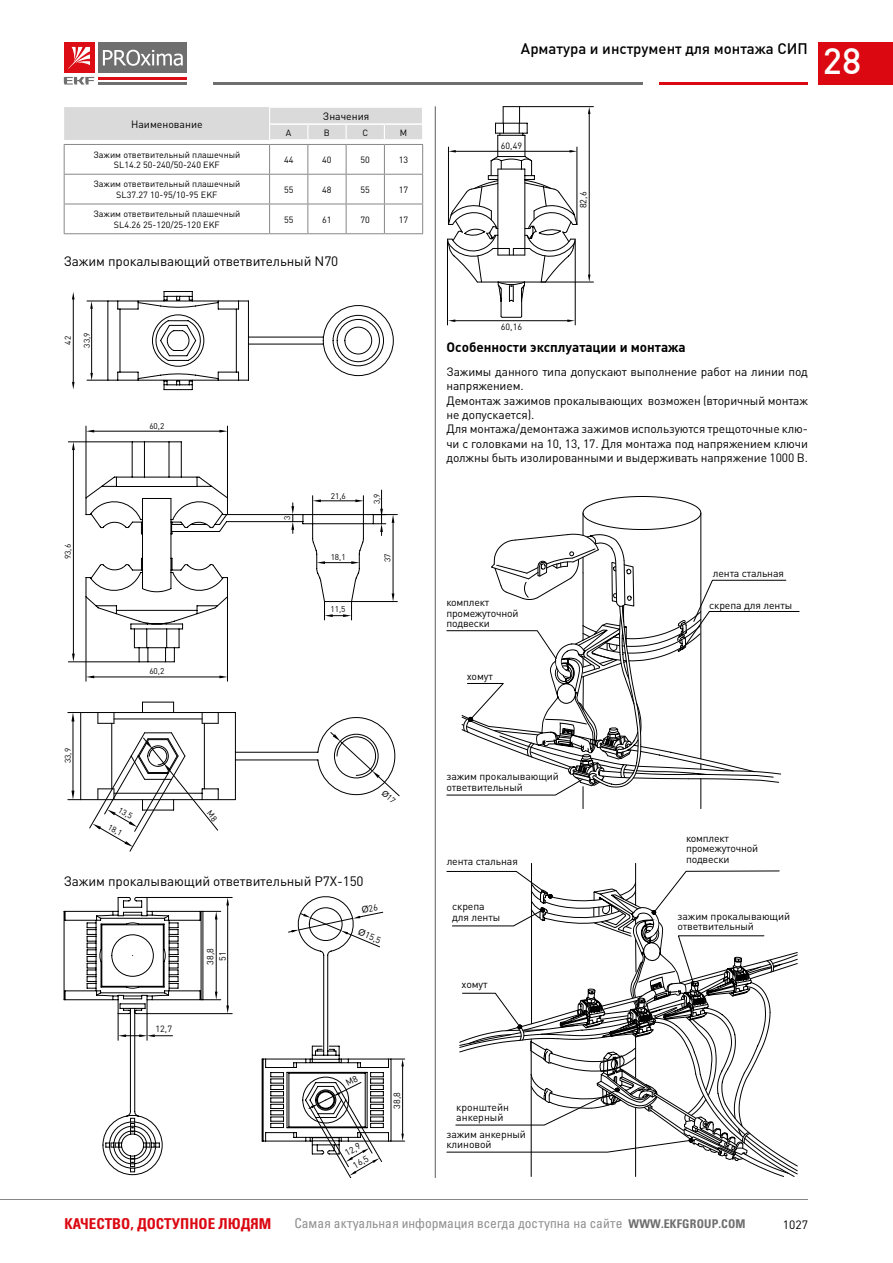
<style>
.page{position:relative;width:893px;height:1263px;background:#fff}
.page>*{position:absolute;margin:0;border:0;box-sizing:border-box;transform-origin:0 0}
.t1{font:500 36px "DIN Cyr";color:#fff}
.t2{font:500 15px "DIN Cyr";color:#000}
.t3{font:700 15px "Partner Condensed";color:#db0812}
.t4{font:13.5px "DIN Cyr";letter-spacing:-.01em;color:#000}
.t5{font:13.5px "Partner Condensed";color:#909090}
.t6{font:700 13.5px "DIN Cyr";color:#000}
.t7{font:12px/14.4px "DIN Cyr";letter-spacing:-.01em;color:#000}
.t8{font:10.5px/10.5px "DIN Cyr";letter-spacing:-.01em;color:#000}
.t9{font:9px/10.8px "DIN Cyr";color:#000;text-align:center}
.t10{font:8.25px "DIN Cyr";color:#000}
.s1{font-family:"Arial"}
.s2{font-weight:700;font-size:12px;color:#706f6f}
</style>
<div class="page">
<hr style="left:0;top:1199px;width:808px;height:1px;background:#878787">
<hr style="left:659px;top:82px;width:149px;height:3px;background:#db0812">
<hr style="left:213px;top:82px;width:430px;height:3px;background:#706f6f">
<div style="left:98px;top:43px;width:89px;height:30px;background:#706f6f"></div>
<hr style="left:98px;top:77px;width:89px;height:3px;background:#dc0d15">
<hr style="left:98px;top:82px;width:89px;height:3px;background:#706f6f">
<svg style="left:103px;top:50px;width:80px;height:16px"></svg>
<svg style="left:64px;top:77px;width:30px;height:8px"></svg>
<div style="left:64px;top:43px;width:30px;height:30px;background:#dc0d15"></div>
<svg style="left:68px;top:47px;width:22px;height:22px"></svg>
<div style="left:819px;top:43px;width:74px;height:42px;background:#db0812"></div>
<hr style="left:64px;top:233px;width:206px;height:1px;background:#878787">
<hr style="left:270px;top:233px;width:38px;height:1px;background:#878787">
<hr style="left:308px;top:233px;width:38px;height:1px;background:#878787">
<hr style="left:346px;top:233px;width:38px;height:1px;background:#878787">
<hr style="left:384px;top:233px;width:39px;height:1px;background:#878787">
<svg style="left:64px;top:107px;width:359px;height:126px"></svg>
<hr style="left:435px;top:106px;width:1px;height:1072px;background:#706f6f">
<svg style="left:582px;top:496px;width:120px;height:16px"></svg>
<svg style="left:446px;top:512px;width:354px;height:284px"></svg>
<hr style="left:635px;top:863px;width:1px;height:42px;background:#000">
<hr style="left:531px;top:863px;width:1px;height:161px;background:#000">
<svg style="left:446px;top:870px;width:352px;height:307px"></svg>
<svg style="left:87px;top:291px;width:307px;height:99px"></svg>
<hr style="left:73px;top:297px;width:1px;height:87px;background:#000">
<svg style="left:72px;top:382px;width:3px;height:7px"></svg>
<svg style="left:72px;top:292px;width:3px;height:7px"></svg>
<svg style="left:85px;top:441px;width:289px;height:221px"></svg>
<hr style="left:86px;top:426px;width:1px;height:72px;background:#000">
<hr style="left:227px;top:426px;width:1px;height:72px;background:#000">
<hr style="left:92px;top:431px;width:130px;height:1px;background:#000">
<svg style="left:86px;top:430px;width:8px;height:2px"></svg>
<svg style="left:219px;top:430px;width:8px;height:2px"></svg>
<hr style="left:86px;top:597px;width:1px;height:84px;background:#000">
<hr style="left:227px;top:597px;width:1px;height:84px;background:#000">
<hr style="left:92px;top:677px;width:130px;height:1px;background:#000">
<svg style="left:86px;top:675px;width:8px;height:3px"></svg>
<svg style="left:219px;top:675px;width:8px;height:3px"></svg>
<hr style="left:352px;top:601px;width:45px;height:1px;background:#000">
<hr style="left:393px;top:520px;width:1px;height:76px;background:#000">
<svg style="left:392px;top:593px;width:2px;height:9px"></svg>
<hr style="left:68px;top:661px;width:71px;height:1px;background:#000">
<hr style="left:68px;top:442px;width:64px;height:1px;background:#000">
<hr style="left:73px;top:448px;width:1px;height:208px;background:#000">
<svg style="left:72px;top:654px;width:3px;height:8px"></svg>
<svg style="left:72px;top:442px;width:3px;height:8px"></svg>
<hr style="left:318px;top:501px;width:40px;height:1px;background:#000">
<svg style="left:355px;top:496px;width:9px;height:28px"></svg>
<svg style="left:312px;top:496px;width:9px;height:28px"></svg>
<hr style="left:323px;top:562px;width:30px;height:1px;background:#000">
<svg style="left:317px;top:561px;width:8px;height:3px"></svg>
<svg style="left:351px;top:561px;width:8px;height:3px"></svg>
<svg style="left:324px;top:601px;width:28px;height:19px"></svg>
<svg style="left:373px;top:490px;width:24px;height:45px"></svg>
<svg style="left:291px;top:503px;width:3px;height:30px"></svg>
<hr style="left:147px;top:1013px;width:85px;height:1px;background:#000">
<hr style="left:147px;top:897px;width:85px;height:1px;background:#000">
<svg style="left:64px;top:897px;width:165px;height:278px"></svg>
<hr style="left:589px;top:112px;width:1px;height:165px;background:#000">
<hr style="left:520px;top:106px;width:73px;height:1px;background:#000">
<hr style="left:541px;top:282px;width:52px;height:1px;background:#000">
<svg style="left:588px;top:107px;width:2px;height:7px"></svg>
<hr style="left:575px;top:241px;width:1px;height:84px;background:#000">
<hr style="left:447px;top:241px;width:1px;height:84px;background:#000">
<svg style="left:447px;top:106px;width:131px;height:216px"></svg>
<svg style="left:68px;top:701px;width:332px;height:151px"></svg>
<svg style="left:261px;top:896px;width:144px;height:282px"></svg>
<p class="t8" style="left:131px;top:118px;width:73px">Наименование</p>
<p class="t8" style="left:323px;top:110px;width:48px">Значения</p>
<p class="t9" style="left:286px;top:127px;width:7px">А</p>
<p class="t9" style="left:324px;top:127px;width:8px">В</p>
<p class="t9" style="left:362px;top:127px;width:7px">С</p>
<p class="t9" style="left:400px;top:127px;width:9px">М</p>
<p class="t9" style="left:93px;top:149px;width:149px">Зажим ответвительный плашечный<br>SL14.2 50-240/50-240 EKF</p>
<p class="t9" style="left:284px;top:154px;width:11px">44</p>
<p class="t9" style="left:322px;top:154px;width:11px">40</p>
<p class="t9" style="left:361px;top:154px;width:11px">50</p>
<p class="t9" style="left:399px;top:154px;width:11px">13</p>
<p class="t9" style="left:93px;top:178px;width:149px">Зажим ответвительный плашечный<br>SL37.27 10-95/10-95 EKF</p>
<p class="t9" style="left:284px;top:184px;width:11px">55</p>
<p class="t9" style="left:322px;top:184px;width:11px">48</p>
<p class="t9" style="left:361px;top:184px;width:11px">55</p>
<p class="t9" style="left:399px;top:184px;width:11px">17</p>
<p class="t9" style="left:93px;top:208px;width:149px">Зажим ответвительный плашечный<br>SL4.26 25-120/25-120 EKF</p>
<p class="t9" style="left:284px;top:213px;width:11px">55</p>
<p class="t9" style="left:322px;top:213px;width:11px">61</p>
<p class="t9" style="left:361px;top:213px;width:11px">70</p>
<p class="t9" style="left:399px;top:213px;width:11px">17</p>
<p class="t4" style="left:64px;top:252px;width:276px">Зажим прокалывающий ответвительный N70</p>
<p class="t10" style="left:62px;top:345px;width:10px;rotate:-90deg">42</p>
<p class="t10" style="left:81px;top:348px;width:17px;rotate:-90deg">33,9</p>
<p class="t10" style="left:62px;top:559px;width:17px;rotate:-90deg">93,6</p>
<p class="t10" style="left:149px;top:420px;width:17px">60,2</p>
<p class="t10" style="left:149px;top:665px;width:17px">60,2</p>
<p class="t10" style="left:281px;top:520px;width:6px;rotate:-90deg">3</p>
<p class="t10" style="left:331px;top:490px;width:17px">21,6</p>
<p class="t10" style="left:331px;top:551px;width:17px">18,1</p>
<p class="t10" style="left:330px;top:604px;width:17px">11,5</p>
<p class="t10" style="left:371px;top:504px;width:12px;rotate:-90deg">3,9</p>
<p class="t10" style="left:382px;top:562px;width:10px;rotate:-90deg">37</p>
<p class="t10" style="left:62px;top:763px;width:17px;rotate:-90deg">33,9</p>
<p class="t10" style="left:122px;top:804px;width:17px;rotate:29deg">13,5</p>
<p class="t10" style="left:111px;top:821px;width:17px;rotate:29deg">18,1</p>
<p class="t4" style="left:64px;top:872px;width:301px">Зажим прокалывающий ответвительный P7X-150</p>
<p class="t9" style="left:156px;top:1023px;width:18px">12,7</p>
<p class="t9" style="left:203px;top:964px;width:18px;line-height:12.5px;rotate:-90deg">38,8<br>51</p>
<p class="t9" style="left:361px;top:926px;width:25px;rotate:23deg"><span class="s1">Ø</span>15,5</p>
<p class="t9" style="left:342px;top:1147px;width:19px;line-height:14.5px;text-align:left;rotate:-30deg">12,9<br>16,5</p>
<p class="t9" style="left:391px;top:1109px;width:18px;rotate:-90deg">38,8</p>
<p class="t2" style="left:521px;top:40px;width:288px">Арматура и инструмент для монтажа СИП</p>
<h1 class="t1" style="left:823px;top:40px;width:40px">28</h1>
<p class="t9" style="left:501px;top:139px;width:23px">60,49</p>
<p class="t9" style="left:501px;top:321px;width:23px">60,16</p>
<p class="t9" style="left:577px;top:208px;width:18px;rotate:-90deg">82,6</p>
<p class="t6" style="left:446px;top:339px;width:241px">Особенности эксплуатации и монтажа</p>
<p class="t7" style="left:446px;top:364px;width:363px">Зажимы данного типа допускают выполнение работ на линии под напряжением.<br>Демонтаж зажимов прокалывающих возможен (вторичный монтаж не допускается).<br>Для монтажа/демонтажа зажимов используются трещоточные клю&shy;чи с головками на 10, 13, 17. Для монтажа под напряжением ключи должны быть изолированными и выдерживать напряжение 1000 В.</p>
<p class="t8" style="left:446px;top:597px;width:74px">комплект промежуточной подвески</p>
<p class="t8" style="left:467px;top:670px;width:28px">хомут</p>
<p class="t8" style="left:446px;top:770px;width:114px">зажим прокалывающий ответвительный</p>
<p class="t8" style="left:713px;top:568px;width:73px">лента стальная</p>
<p class="t8" style="left:709px;top:599px;width:85px">скрепа для ленты</p>
<p class="t8" style="left:686px;top:832px;width:74px">комплект промежуточной</p>
<p class="t8" style="left:447px;top:856px;width:73px">лента стальная</p>
<p class="t8" style="left:686px;top:853px;width:45px">подвески</p>
<p class="t8" style="left:452px;top:901px;width:50px">скрепа для ленты</p>
<p class="t8" style="left:462px;top:978px;width:28px">хомут</p>
<p class="t8" style="left:456px;top:1101px;width:54px">кронштейн анкерный</p>
<p class="t8" style="left:446px;top:1128px;width:81px">зажим анкерный клиновой</p>
<p class="t8" style="left:678px;top:910px;width:114px">зажим прокалывающий ответвительный</p>
<p class="t3" style="left:65px;top:1215px;width:208px">КАЧЕСТВО, ДОСТУПНОЕ ЛЮДЯМ</p>
<p class="t5" style="left:294px;top:1215px;width:453px">Самая актуальная информация всегда доступна на сайте <span class="s2">WWW.EKFGROUP.COM</span></p>
<p class="t7" style="left:783px;top:1217px;width:27px">1027</p>
</div>
